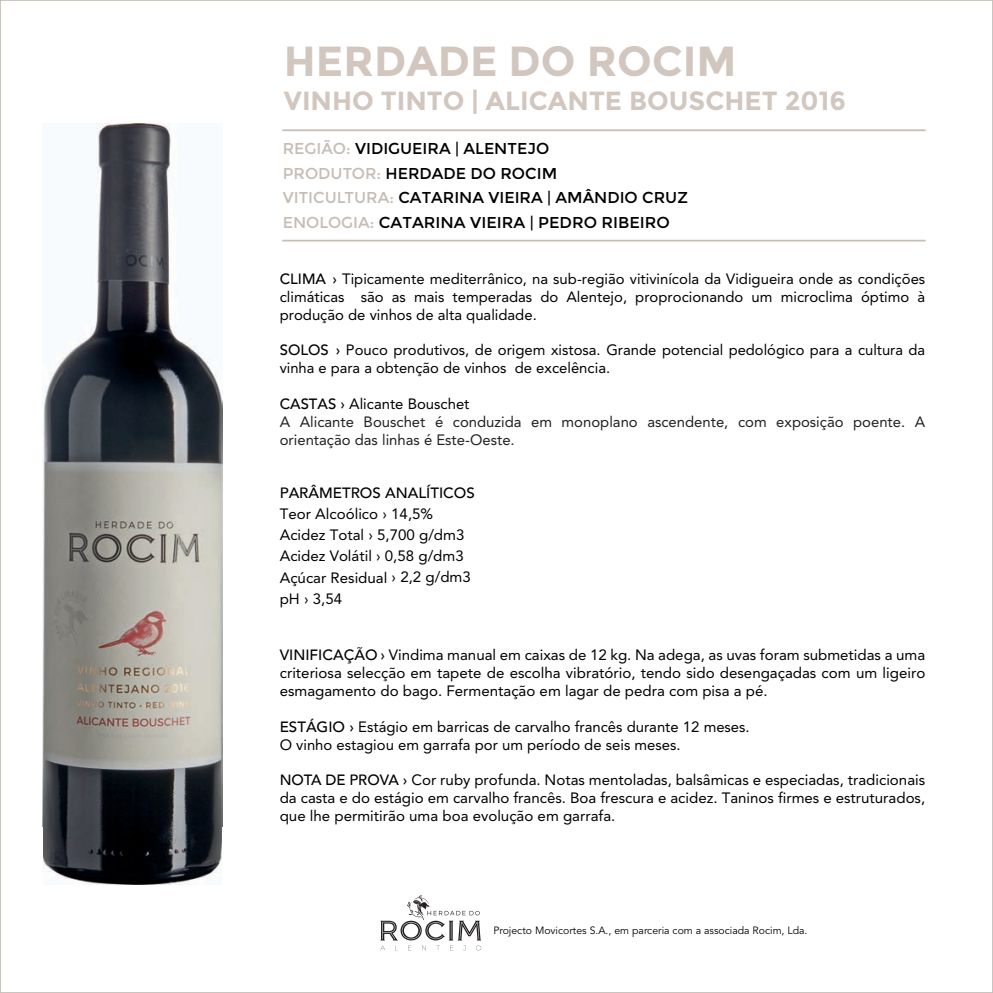
<style>
.page{position:relative;width:993px;height:993px;background:#fff}
.page>*{position:absolute;margin:0;border:0;box-sizing:border-box;transform-origin:0 0}
.t1{font:700 42px "Montserrat";color:#d2c7bf}
.t2{font:700 26.25px "Montserrat";color:#d2c7bf}
.t3{font:15.75px/24.5px "Montserrat";color:#000001}
.t4{font:14.88px/17.8px "Avenir";color:#000001;text-align:justify}
.t5{font:14.88px/17.8px "Avenir";color:#231f20}
.t6{font:500 14.88px "Avenir LT";color:#000001}
.t7{font:10.5px "Avenir";color:#000001}
.s1{color:#c6bdb6}
.s2{font-family:"Avenir LT";font-weight:500}
.s3{font-family:"Avenir LT";font-weight:500;color:#000001}
.s4{color:#000001}
</style>
<div class="page">
<hr style="left:282px;top:129px;width:643px;height:2px;background:#c6bdb6">
<hr style="left:282px;top:240px;width:643px;height:1px;background:#c6bdb6">
<svg style="left:380px;top:895px;width:101px;height:55px"></svg>
<img style="left:43px;top:123px;width:179px;height:760px">
<h1 class="t1" style="left:284px;top:37px;width:454px">HERDADE DO ROCIM</h1>
<h2 class="t2" style="left:284px;top:85px;width:563px">VINHO TINTO | ALICANTE BOUSCHET 2016</h2>
<p class="t3" style="left:282px;top:137px;width:406px"><span class="s1">REGIÃO:</span> VIDIGUEIRA | ALENTEJO<br><span class="s1">PRODUTOR:</span> HERDADE DO ROCIM<br><span class="s1">VITICULTURA:</span> CATARINA VIEIRA | AMÂNDIO CRUZ <span class="s1">ENOLOGIA:</span> CATARINA VIEIRA | PEDRO RIBEIRO</p>
<p class="t4" style="left:279px;top:270px;width:646px"><span class="s2">CLIMA ›</span> Tipicamente mediterrânico, na sub-região vitivinícola da Vidigueira onde as condições climáticas são as mais temperadas do Alentejo, proprocionando um microclima óptimo à produção de vinhos de alta qualidade.</p>
<p class="t4" style="left:279px;top:341px;width:646px"><span class="s2">SOLOS ›</span> Pouco produtivos, de origem xistosa. Grande potencial pedológico para a cultura da vinha e para a obtenção de vinhos de excelência.</p>
<p class="t5" style="left:279px;top:395px;width:647px"><span class="s3">CASTAS ›</span> <span class="s4">Alicante Bouschet<br></span>A Alicante Bouschet é conduzida em monoplano ascendente, com exposição poente. A orientação das linhas é Este-Oeste.</p>
<p class="t6" style="left:279px;top:484px;width:196px">PARÂMETROS ANALÍTICOS</p>
<p class="t4" style="left:279px;top:503px;width:192px;line-height:21px;text-align:left">Teor Alcoólico › 14,5%<br>Acidez Total › 5,700 g/dm3<br>Acidez Volátil › 0,58 g/dm3<br>Açúcar Residual › 2,2 g/dm3 pH › 3,54</p>
<p class="t4" style="left:279px;top:646px;width:647px"><span class="s2">VINIFICAÇÃO ›</span> Vindima manual em caixas de 12 kg. Na adega, as uvas foram submetidas a uma criteriosa selecção em tapete de escolha vibratório, tendo sido desengaçadas com um ligeiro esmagamento do bago. Fermentação em lagar de pedra com pisa a pé.</p>
<p class="t4" style="left:279px;top:717px;width:471px"><span class="s2">ESTÁGIO ›</span> Estágio em barricas de carvalho francês durante 12 meses.<br>O vinho estagiou em garrafa por um período de seis meses.</p>
<p class="t4" style="left:279px;top:771px;width:646px"><span class="s2">NOTA DE PROVA ›</span> Cor ruby profunda. Notas mentoladas, balsâmicas e especiadas, tradicionais da casta e do estágio em carvalho francês. Boa frescura e acidez. Taninos firmes e estruturados, que lhe permitirão uma boa evolução em garrafa.</p>
<p class="t7" style="left:493px;top:923px;width:315px">Projecto Movicortes S.A., em parceria com a associada Rocim, Lda.</p>
</div>
